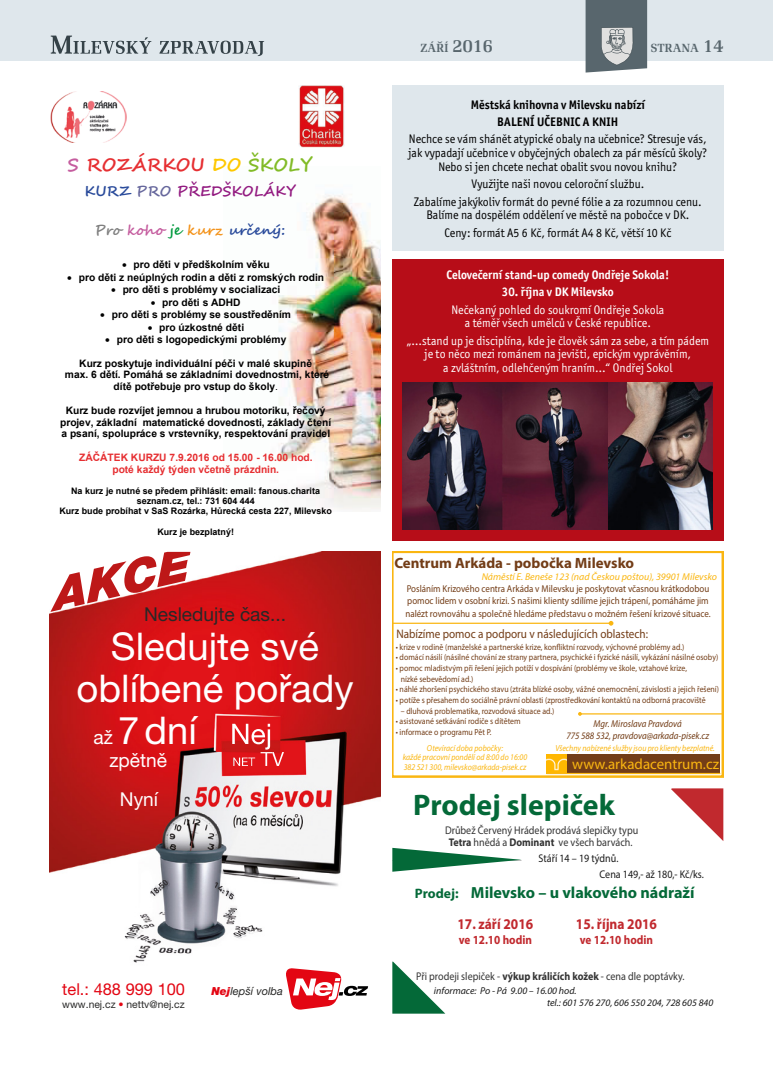
<style>
.page{position:relative;width:773px;height:1081px;background:#fff}
.page>*{position:absolute;margin:0;border:0;box-sizing:border-box;transform-origin:0 0}
.t1{font:38.25px "Helvetica Neue LT Pro";color:#fff}
.t2{font:700 29.75px "Myriad Pro";color:#046938}
.t3{font:19.12px "Helvetica Neue LT Pro";color:#282827}
.t4{font:19.12px "Helvetica Neue LT Pro";color:#fff}
.t5{font:700 17.88px "Segoe Script";color:#e62f32}
.t6{font:16.38px "Helvetica Neue LT Pro";color:#e30613}
.t7{font:700 16.12px "Myriad Pro";color:#046938}
.t8{font:700 14.88px "Myriad Pro";color:#733d17}
.t9{font:700 14.88px "Myriad Pro";color:#c1292e;scale:.9 1}
.t10{font:14.88px "Myriad Pro";color:#fab611}
.t11{font:700 14.12px "Segoe Script";color:#2a4b9b}
.t12{font:700 14.12px "Segoe Script";color:#931c81}
.t13{font:700 13.62px "Myriad Pro";color:#046938}
.t14{font:12.5px/13.8px "Officina Sans Itc TOT";color:#000;text-align:center;scale:.95 1}
.t15{font:12.5px/13.8px "Officina Sans Itc TOT";color:#fff;text-align:center;scale:.95 1}
.t16{font:700 12.5px "Officina Sans Itc TOT";color:#fff;scale:.95 1}
.t17{font:700 12.5px/17.2px "Officina Sans Itc TOT";letter-spacing:.015em;color:#000;text-align:center;scale:.95 1}
.t18{font:12.38px "Myriad Pro";color:#733d17;scale:.9 1}
.t19{font:700 12.38px "Myriad Pro";color:#c1292e;scale:.9 1}
.t20{font:500 12.25px "Renault TOT";letter-spacing:.015em;color:#58666d}
.t21{font:11.12px/12.4px "Myriad Pro";color:#343434;text-align:center;scale:.9 1}
.t22{font:11.12px/15.5px "Myriad Pro";color:#1b1b1b;scale:.9 1}
.t23{font:italic 11.12px "Helvetica Neue LT Pro";color:#282827}
.t24{font:10.38px "Helvetica Neue LT Pro";color:#282827}
.t25{font:700 10.25px/11.8px "Arial";color:#000;text-align:center}
.t26{font:700 10.25px/11.8px "Arial";color:#e62f32;text-align:center}
.t27{font:9.88px/12.4px "Myriad Pro";color:#733d17;scale:.9 1}
.t28{font:italic 9.88px "Myriad Pro";color:#1b1b1b}
.t29{font:italic 9.88px/11.1px "Myriad Pro";color:#733d17;text-align:center;scale:.9 1}
.t30{font:italic 9.88px "Myriad Pro";color:#fab611}
.t31{font:700 9px/10.4px "Arial";color:#000;text-align:center}
.t32{font:8.75px/10.6px "Myriad Pro";color:#733d17;scale:.9 1}
.t33{font:italic 8.75px/9.9px "Myriad Pro";color:#fab611;text-align:center;scale:.9 1}
.s1{color:#c55d9f}
.s2{color:#fec800}
.s3{color:#82bb27}
.s4{color:#2a4b9b}
.s5{color:#66679c}
.s6{color:#808080}
.s7{color:#009a3e}
.s8{color:#f39219}
.s9{font-weight:400}
.s10{font-size:19.12px}
.s11{color:#e30613}
.s12{font-weight:900;color:#e30613}
.s13{font-size:17.5px}
.s14{font-weight:700}
.s15{font-style:normal}
</style>
<div class="page">
<div style="left:0;top:1px;width:772px;height:60px;background:#dfe7ec"></div>
<svg style="left:585px;top:0;width:62px;height:73px"></svg>
<svg style="left:159px;top:41px;width:105px;height:15px"></svg>
<svg style="left:51px;top:36px;width:100px;height:18px"></svg>
<svg style="left:392px;top:552px;width:331px;height:225px"></svg>
<svg style="left:392px;top:961px;width:53px;height:52px"></svg>
<svg style="left:671px;top:788px;width:52px;height:53px"></svg>
<svg style="left:392px;top:848px;width:129px;height:23px"></svg>
<img style="left:50px;top:552px;width:330px;height:435px">
<img style="left:125px;top:924px;width:17px;height:14px">
<img style="left:233px;top:925px;width:25px;height:11px">
<img style="left:215px;top:882px;width:19px;height:17px">
<img style="left:150px;top:880px;width:18px;height:16px">
<img style="left:223px;top:908px;width:14px;height:9px">
<img style="left:233px;top:752px;width:51px;height:14px">
<img style="left:232px;top:724px;width:38px;height:25px">
<img style="left:50px;top:552px;width:140px;height:60px">
<svg style="left:284px;top:967px;width:84px;height:43px"></svg>
<img style="left:278px;top:192px;width:102px;height:318px">
<img style="left:51px;top:92px;width:75px;height:50px">
<img style="left:299px;top:86px;width:46px;height:61px">
<div style="left:392px;top:86px;width:331px;height:165px;background:#dfe7ec"></div>
<div style="left:392px;top:259px;width:331px;height:281px;background:#b70d18"></div>
<img style="left:403px;top:383px;width:309px;height:147px">
<h3 class="t5" style="left:68px;top:151px;width:246px"><span class="s1">S</span> ROZÁRKOU <span class="s2">DO</span> <span class="s3">ŠKOLY</span></h3>
<h3 class="t12" style="left:84px;top:179px;width:213px"><span class="s4">KURZ</span> <span class="s5">PRO</span> PŘEDŠKOLÁKY</h3>
<h3 class="t11" style="left:95px;top:218px;width:192px"><span class="s6">Pro</span> <span class="s1">koho</span> <span class="s7">je</span> <span class="s8">kurz</span> určený:</h3>
<p class="t25" style="left:122px;top:259px;width:149px">• pro děti v předškolním věku</p>
<p class="t25" style="left:67px;top:271px;width:258px">• pro děti z neúplných rodin a děti z romských rodin</p>
<p class="t25" style="left:111px;top:284px;width:171px">• pro děti s problémy v socializaci</p>
<p class="t25" style="left:151px;top:296px;width:91px">• pro děti s ADHD</p>
<p class="t25" style="left:100px;top:309px;width:192px">• pro děti s problémy se soustředěním</p>
<p class="t25" style="left:148px;top:321px;width:98px">• pro úzkostné děti</p>
<p class="t25" style="left:105px;top:333px;width:183px">• pro děti s logopedickými problémy</p>
<p class="t25" style="left:65px;top:357px;width:266px">Kurz poskytuje individuální péči v malé skupině<br>max. 6 dětí. Pomáhá se základními dovednostmi, které dítě potřebuje pro vstup do školy<span class="s9">.</span></p>
<p class="t25" style="left:60px;top:404px;width:273px">Kurz bude rozvíjet jemnou a hrubou motoriku, řečový projev, základní matematické dovednosti, základy čtení a psaní, spolupráce s vrstevníky, respektování pravidel</p>
<p class="t26" style="left:79px;top:451px;width:235px">ZÁČÁTEK KURZU 7.9.2016 od 15.00 - 16.00 hod. poté každý týden včetně prázdnin.</p>
<p class="t31" style="left:59px;top:485px;width:274px">Na kurz je nutné se předem přihlásit: email: fanous.charita seznam.cz, tel.: 731 604 444<br>Kurz bude probíhat v SaS Rozárka, Hůrecká cesta 227, Milevsko</p>
<p class="t31" style="left:157px;top:526px;width:78px">Kurz je bezplatný!</p>
<h3 class="t3" style="left:144px;top:603px;width:143px">Nesledujte čas...</h3>
<h1 class="t1" style="left:111px;top:624px;width:210px">Sledujte své</h1>
<h1 class="t1" style="left:77px;top:665px;width:278px">oblíbené pořady</h1>
<h1 class="t1" style="left:93px;top:707px;width:105px"><span class="s10">až</span> 7 dní</h1>
<h3 class="t4" style="left:109px;top:748px;width:59px">zpětně</h3>
<h3 class="t4" style="left:120px;top:788px;width:40px">Nyní</h3>
<h3 class="t6" style="left:62px;top:979px;width:124px">tel.: 488 999 100</h3>
<p class="t24" style="left:62px;top:997px;width:124px">www.nej.cz <span class="s11">•</span> nettv@nej.cz</p>
<p class="t23" style="left:211px;top:984px;width:73px"><span class="s12">Nej</span>lepší volba</p>
<h3 class="t20" style="left:420px;top:41px;width:74px">ZÁŘÍ <span class="s13">2016</span></h3>
<h3 class="t20" style="left:650px;top:41px;width:74px">STRANA <span class="s13">14</span></h3>
<h3 class="t17" style="left:470px;top:96px;width:185px">Městská knihovna v Milevsku nabízí<br>Balení učebnic a knih</h3>
<h3 class="t14" style="left:408px;top:132px;width:316px">Nechce se vám shánět atypické obaly na učebnice? Stresuje vás, jak vypadají učebnice v obyčejných obalech za pár měsíců školy?<br>Nebo si jen chcete nechat obalit svou novou knihu?</h3>
<h3 class="t14" style="left:414px;top:175px;width:304px;line-height:17.2px">Využijte naši novou celoroční službu.<br>Zabalíme jakýkoliv formát do pevné fólie a za rozumnou cenu.</h3>
<h3 class="t14" style="left:426px;top:207px;width:278px;line-height:17.2px">Balíme na dospělém oddělení ve městě na pobočce v DK.<br>Ceny: formát A5 6 Kč, formát A4 8 Kč, větší 10 Kč</h3>
<h3 class="t16" style="left:446px;top:267px;width:236px">Celovečerní stand-up comedy Ondřeje Sokola!</h3>
<h3 class="t16" style="left:502px;top:284px;width:119px">30. října v DK Milevsko</h3>
<h3 class="t15" style="left:451px;top:303px;width:225px">Nečekaný pohled do soukromí Ondřeje Sokola a téměř všech umělců v České republice.</h3>
<h3 class="t15" style="left:406px;top:334px;width:320px">„…stand up je disciplína, kde je člověk sám za sebe, a tím pádem je to něco mezi románem na jevišti, epickým vyprávěním,<br>a zvláštním, odlehčeným hraním…“ Ondřej Sokol</h3>
<h3 class="t8" style="left:394px;top:553px;width:241px">Centrum Arkáda - pobočka Milevsko</h3>
<p class="t30" style="left:481px;top:570px;width:237px">Náměstí E. Beneše 123 (nad Českou poštou), 39901 Milevsko</p>
<p class="t27" style="left:405px;top:582px;width:340px">Posláním Krizového centra Arkáda v Milevsku je poskytovat včasnou krátkodobou pomoc lidem v osobní krizi. S našimi klienty sdílíme jejich trápení, pomáháme jim nalézt rovnováhu a společně hledáme představu o možném řešení krizové situace.</p>
<h3 class="t18" style="left:396px;top:626px;width:281px">Nabízíme pomoc a podporu v následujících oblastech:</h3>
<p class="t32" style="left:396px;top:641px;width:322px">• krize v rodině (manželské a partnerské krize, konfliktní rozvody, výchovné problémy ad.)</p>
<p class="t32" style="left:396px;top:652px;width:360px">• domácí násilí (násilné chování ze strany partnera, psychické i fyzické násilí, vykázání násilné osoby)</p>
<p class="t32" style="left:400px;top:663px;width:319px;text-indent:-5px">• pomoc mladistvým při řešení jejich potíží v dospívání (problémy ve škole, vztahové krize, nízké sebevědomí ad.)</p>
<p class="t32" style="left:396px;top:684px;width:360px">• náhlé zhoršení psychického stavu (ztráta blízké osoby, vážné onemocnění, závislosti a jejich řešení)</p>
<p class="t32" style="left:396px;top:695px;width:346px">• potíže s přesahem do sociálně právní oblasti (zprostředkování kontaktů na odborná pracoviště</p>
<p class="t32" style="left:400px;top:705px;width:172px">– dluhová problematika, rozvodová situace ad.)</p>
<p class="t32" style="left:396px;top:716px;width:140px">• asistované setkávání rodiče s dítětem</p>
<p class="t32" style="left:396px;top:727px;width:108px">• informace o programu Pět P.</p>
<h3 class="t10" style="left:572px;top:754px;width:148px">www.arkadacentrum.cz</h3>
<p class="t29" style="left:566px;top:718px;width:160px">Mgr. Miroslava Pravdová<br>775 588 532, pravdova@arkada-pisek.cz</p>
<p class="t33" style="left:402px;top:742px;width:140px">Otevírací doba pobočky:<br>každé pracovní pondělí od 8:00 do 16:00<br>382 521 300, milevsko@arkada-pisek.cz</p>
<h2 class="t2" style="left:413px;top:785px;width:203px">Prodej slepiček</h2>
<p class="t33" style="left:555px;top:743px;width:179px">Všechny nabízené služby jsou pro klienty bezplatné.</p>
<p class="t21" style="left:445px;top:824px;width:216px">Drůbež Červený Hrádek prodává slepičky typu<br><span class="s14">Tetra</span> hnědá a <span class="s14">Dominant</span> ve všech barvách.</p>
<p class="t22" style="left:599px;top:850px;width:117px;text-indent:-61px">Stáří 14 – 19 týdnů.<br>Cena 149,- až 180,- Kč/ks.</p>
<h3 class="t7" style="left:471px;top:882px;width:225px">Milevsko – u vlakového nádraží</h3>
<h3 class="t13" style="left:415px;top:884px;width:45px">Prodej:</h3>
<h3 class="t9" style="left:457px;top:914px;width:86px">17. září 2016</h3>
<h3 class="t19" style="left:458px;top:931px;width:83px">ve 12.10 hodin</h3>
<h3 class="t9" style="left:575px;top:914px;width:92px">15. října 2016</h3>
<h3 class="t19" style="left:579px;top:931px;width:83px">ve 12.10 hodin</h3>
<p class="t21" style="left:416px;top:969px;width:299px">Při prodeji slepiček - <span class="s14">výkup králičích kožek</span> - cena dle poptávky.</p>
<p class="t28" style="left:434px;top:984px;width:144px">informace: Po - Pá 9.00 <span class="s15">–</span> 16.00 hod.</p>
<p class="t28" style="left:547px;top:996px;width:168px">tel.: 601 576 270, 606 550 204, 728 605 840</p>
</div>
